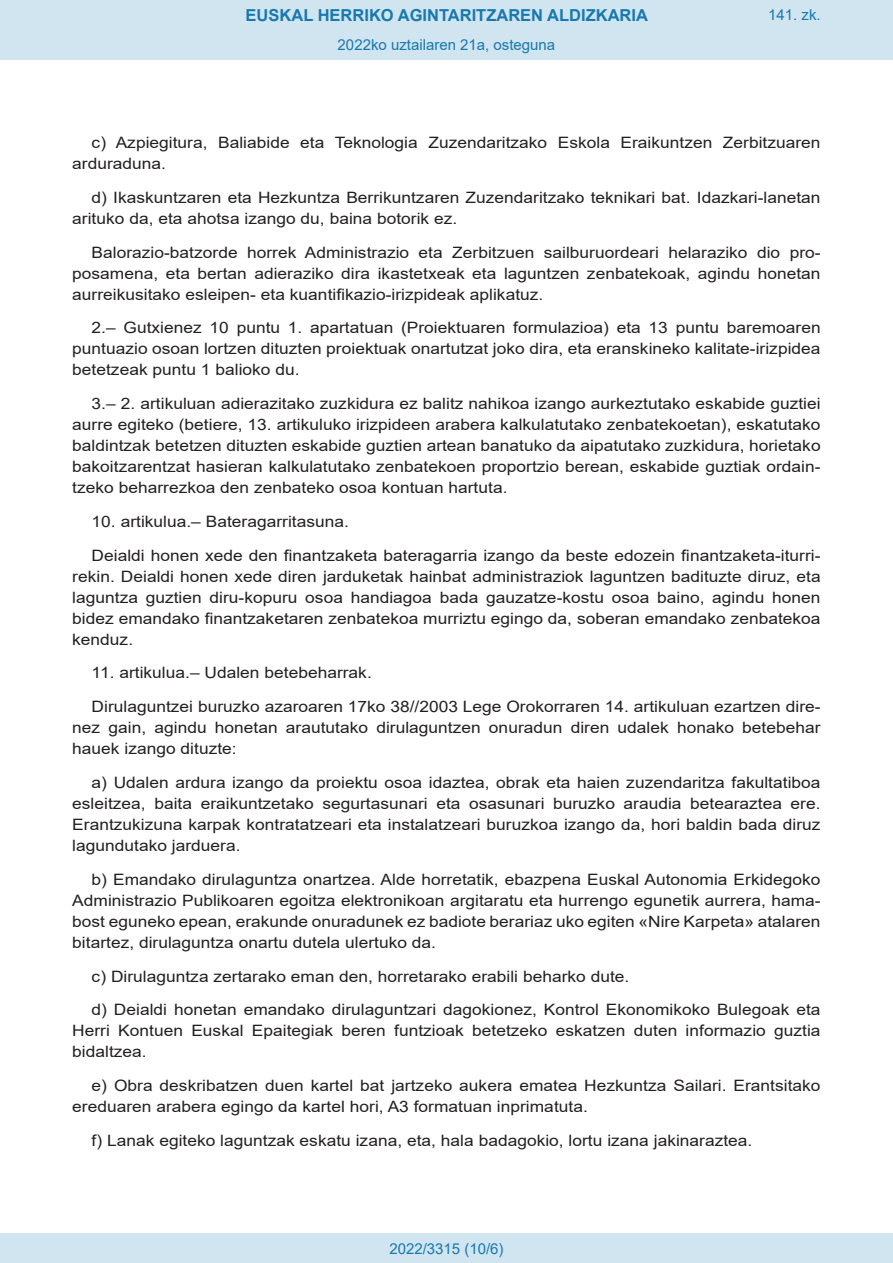
<style>
.page{position:relative;width:893px;height:1263px;background:#fff}
.page>*{position:absolute;margin:0;border:0;box-sizing:border-box;transform-origin:0 0}
.t1{font:700 16.5px "Arial";color:#1879ad}
.BOPVDetalle{font:15.6px/21px "Arial";color:#231f20;text-align:justify;scale:1.11 1}
.Paginacion_Centro{font:15px "Arial";color:#1879ad}
</style>
<div class="page">
<div style="left:0;top:0;width:893px;height:60px;background:#d0e5f0"></div>
<div style="left:0;top:1233px;width:893px;height:30px;background:#d0e5f0"></div>
<p class="t1" style="left:246px;top:3px;width:404px">EUSKAL HERRIKO AGINTARITZAREN ALDIZKARIA</p>
<p class="Paginacion_Centro" style="left:338px;top:35px;width:219px">2022ko uztailaren 21a, osteguna</p>
<p class="Paginacion_Centro" style="left:768px;top:5px;width:54px">141. zk.</p>
<p class="BOPVDetalle" style="left:72px;top:132px;width:676px;text-indent:19px">c) Azpiegitura, Baliabide eta Teknologia Zuzendaritzako Eskola Eraikuntzen Zerbitzuaren arduraduna.</p>
<p class="BOPVDetalle" style="left:72px;top:187px;width:676px;text-indent:19px">d) Ikaskuntzaren eta Hezkuntza Berrikuntzaren Zuzendaritzako teknikari bat. Idazkari-lanetan arituko da, eta ahotsa izango du, baina botorik ez.</p>
<p class="BOPVDetalle" style="left:72px;top:242px;width:676px;text-indent:19px">Balorazio-batzorde horrek Administrazio eta Zerbitzuen sailburuordeari helaraziko dio pro&shy;posamena, eta bertan adieraziko dira ikastetxeak eta laguntzen zenbatekoak, agindu honetan aurreikusitako esleipen- eta kuantifikazio-irizpideak aplikatuz.</p>
<p class="BOPVDetalle" style="left:72px;top:317px;width:676px;text-indent:19px">2.– Gutxienez 10 puntu 1. apartatuan (Proiektuaren formulazioa) eta 13 puntu baremoaren puntuazio osoan lortzen dituzten proiektuak onartutzat joko dira, eta eranskineko kalitate-irizpidea betetzeak puntu 1 balioko du.</p>
<p class="BOPVDetalle" style="left:72px;top:393px;width:676px;text-indent:19px">3.– 2. artikuluan adierazitako zuzkidura ez balitz nahikoa izango aurkeztutako eskabide guztiei aurre egiteko (betiere, 13. artikuluko irizpideen arabera kalkulatutako zenbatekoetan), eskatutako baldintzak betetzen dituzten eskabide guztien artean banatuko da aipatutako zuzkidura, horietako bakoitzarentzat hasieran kalkulatutako zenbatekoen proportzio berean, eskabide guztiak ordain&shy;tzeko beharrezkoa den zenbateko osoa kontuan hartuta.</p>
<p class="BOPVDetalle" style="left:92px;top:511px;width:233px">10. artikulua.– Bateragarritasuna.</p>
<p class="BOPVDetalle" style="left:72px;top:545px;width:676px;text-indent:19px">Deialdi honen xede den finantzaketa bateragarria izango da beste edozein finantzaketa-iturri&shy;rekin. Deialdi honen xede diren jarduketak hainbat administraziok laguntzen badituzte diruz, eta laguntza guztien diru-kopuru osoa handiagoa bada gauzatze-kostu osoa baino, agindu honen bidez emandako finantzaketaren zenbatekoa murriztu egingo da, soberan emandako zenbatekoa kenduz.</p>
<p class="BOPVDetalle" style="left:92px;top:662px;width:254px">11. artikulua.– Udalen betebeharrak.</p>
<p class="BOPVDetalle" style="left:72px;top:696px;width:676px;text-indent:19px">Dirulaguntzei buruzko azaroaren 17ko 38//2003 Lege Orokorraren 14. artikuluan ezartzen dire&shy;nez gain, agindu honetan araututako dirulaguntzen onuradun diren udalek honako betebehar hauek izango dituzte:</p>
<p class="BOPVDetalle" style="left:72px;top:772px;width:676px;text-indent:19px">a) Udalen ardura izango da proiektu osoa idaztea, obrak eta haien zuzendaritza fakultatiboa esleitzea, baita eraikuntzetako segurtasunari eta osasunari buruzko araudia betearaztea ere.<br>Erantzukizuna karpak kontratatzeari eta instalatzeari buruzkoa izango da, hori baldin bada diruz lagundutako jarduera.</p>
<p class="BOPVDetalle" style="left:72px;top:869px;width:676px;text-indent:19px">b) Emandako dirulaguntza onartzea. Alde horretatik, ebazpena Euskal Autonomia Erkidegoko Administrazio Publikoaren egoitza elektronikoan argitaratu eta hurrengo egunetik aurrera, hama&shy;bost eguneko epean, erakunde onuradunek ez badiote berariaz uko egiten «Nire Karpeta» atalaren bitartez, dirulaguntza onartu dutela ulertuko da.</p>
<p class="BOPVDetalle" style="left:92px;top:965px;width:486px">c) Dirulaguntza zertarako eman den, horretarako erabili beharko dute.</p>
<p class="BOPVDetalle" style="left:72px;top:999px;width:676px;text-indent:19px">d) Deialdi honetan emandako dirulaguntzari dagokionez, Kontrol Ekonomikoko Bulegoak eta Herri Kontuen Euskal Epaitegiak beren funtzioak betetzeko eskatzen duten informazio guztia bidaltzea.</p>
<p class="BOPVDetalle" style="left:72px;top:1075px;width:676px;text-indent:19px">e) Obra deskribatzen duen kartel bat jartzeko aukera ematea Hezkuntza Sailari. Erantsitako ereduaren arabera egingo da kartel hori, A3 formatuan inprimatuta.</p>
<p class="BOPVDetalle" style="left:92px;top:1130px;width:597px">f) Lanak egiteko laguntzak eskatu izana, eta, hala badagokio, lortu izana jakinaraztea.</p>
<p class="Paginacion_Centro" style="left:389px;top:1238px;width:116px">2022/3315 (10/6)</p>
</div>
